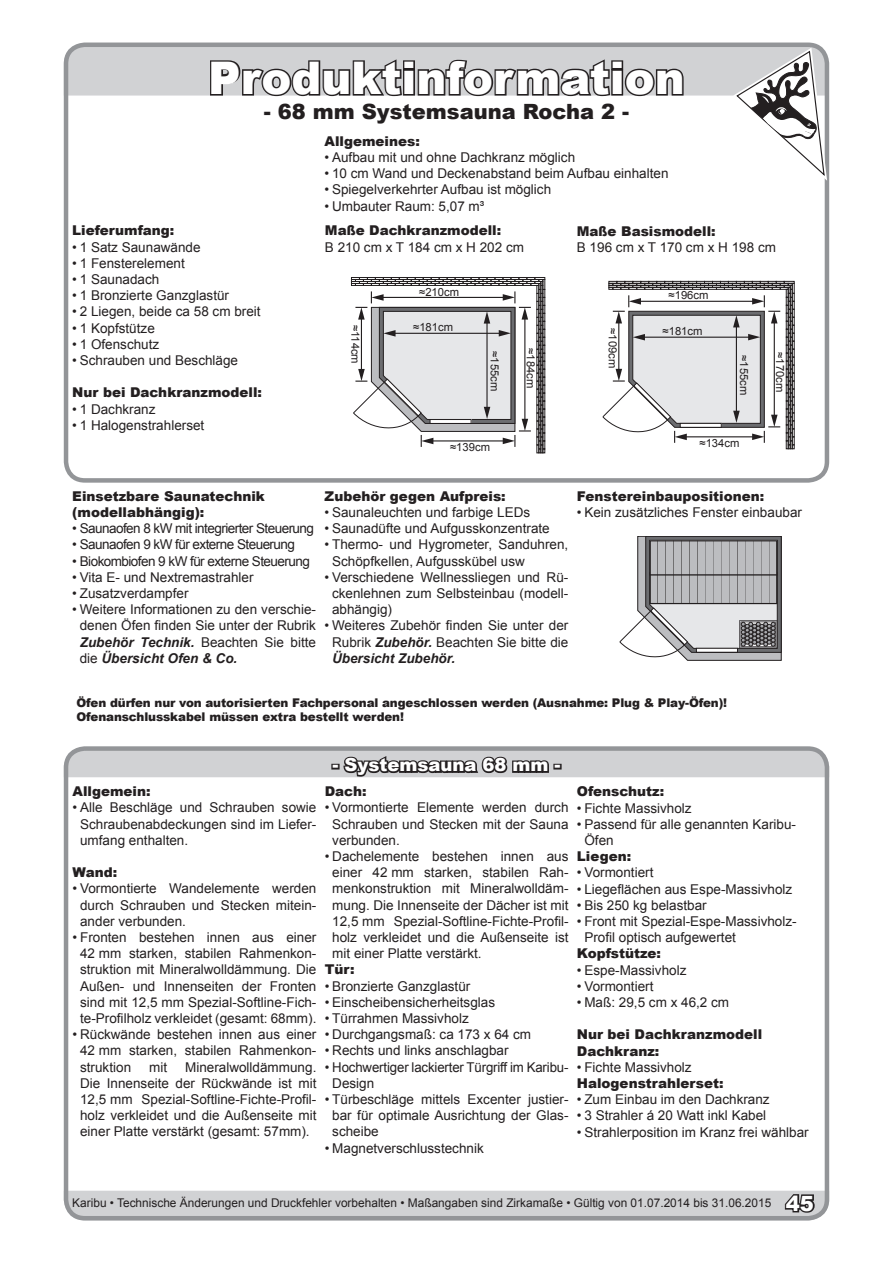
<style>
.page{position:relative;width:893px;height:1263px;background:#fff}
.page>*{position:absolute;margin:0;border:0;box-sizing:border-box;transform-origin:0 0}
.t1{font:900 45px "Arial";color:#fff}
.Ü2{font:900 21px "Arial";color:#231f20}
.t2{font:900 18px "Arial";color:#fff}
.normaler_Text{font:13.5px/16.2px "Arial";color:#231f20;text-align:justify}
.Ü3{font:900 13.5px/16.2px "Arial";color:#231f20}
.normaler_Text-2{font:13.5px "Arial";letter-spacing:-.04em;color:#231f20}
.normaler_Text-3{font:900 13.5px "Arial";color:#231f20}
.normaler_Text_fett{font:900 12px "Arial";letter-spacing:-.01em;color:#231f20}
.Ü1{font:12px "Arial";color:#231f20}
.t3{font:11.25px "Arial";color:#231f20}
.s1{font-weight:700;font-style:italic}
.s2{font-weight:900;font-size:21px;color:#fff}
</style>
<div class="page">
<div style="left:64px;top:43px;width:765px;height:440px;border:4px solid #939598;border-radius:19px"></div>
<svg style="left:64px;top:44px;width:766px;height:143px"></svg>
<svg style="left:64px;top:1191px;width:765px;height:29px;background:#c5c6c8"></svg>
<svg style="left:602px;top:281px;width:192px;height:168px"></svg>
<hr style="left:680px;top:423px;width:41px;height:4px;background:#fff">
<div style="left:680px;top:423px;width:42px;height:5px;border:1px solid #231f20"></div>
<svg style="left:351px;top:277px;width:194px;height:176px"></svg>
<hr style="left:430px;top:419px;width:41px;height:4px;background:#fff">
<div style="left:430px;top:419px;width:41px;height:5px;border:1px solid #231f20"></div>
<svg style="left:620px;top:536px;width:161px;height:125px"></svg>
<div style="left:696px;top:648px;width:42px;height:4px;border:1px solid #231f20"></div>
<svg style="left:64px;top:747px;width:765px;height:32px;background:#b9babc"></svg>
<div style="left:553px;top:764px;width:9px;height:5px;border:3px solid #231f20"></div>
<h1 class="t1" style="left:208px;top:45px;width:478px">Produktinformation</h1>
<p class="Ü2" style="left:264px;top:96px;width:367px">- 68 mm Systemsauna Rocha 2 -</p>
<p class="Ü3" style="left:72px;top:222px;width:104px">Lieferumfang:</p>
<p class="normaler_Text" style="left:72px;top:239px;width:130px">• 1 Satz Saunawände</p>
<p class="normaler_Text" style="left:72px;top:255px;width:114px">• 1 Fensterelement</p>
<p class="normaler_Text" style="left:72px;top:271px;width:89px">• 1 Saunadach</p>
<p class="normaler_Text" style="left:72px;top:288px;width:158px">• 1 Bronzierte Ganzglastür</p>
<p class="normaler_Text" style="left:72px;top:304px;width:190px">• 2 Liegen, beide ca 58 cm breit</p>
<p class="normaler_Text" style="left:72px;top:320px;width:84px">• 1 Kopfstütze</p>
<p class="normaler_Text" style="left:72px;top:336px;width:89px">• 1 Ofenschutz</p>
<p class="normaler_Text" style="left:72px;top:352px;width:167px">• Schrauben und Beschläge</p>
<p class="Ü3" style="left:72px;top:384px;width:191px">Nur bei Dachkranzmodell:</p>
<p class="normaler_Text" style="left:72px;top:401px;width:85px">• 1 Dachkranz</p>
<p class="normaler_Text" style="left:72px;top:417px;width:134px">• 1 Halogenstrahlerset</p>
<p class="Ü3" style="left:325px;top:132px;width:97px">Allgemeines:</p>
<p class="normaler_Text" style="left:325px;top:149px;width:252px">• Aufbau mit und ohne Dachkranz möglich</p>
<p class="normaler_Text" style="left:325px;top:165px;width:345px">• 10 cm Wand und Deckenabstand beim Aufbau einhalten</p>
<p class="normaler_Text" style="left:325px;top:182px;width:228px">• Spiegelverkehrter Aufbau ist möglich</p>
<p class="normaler_Text" style="left:325px;top:198px;width:161px">• Umbauter Raum: 5,07 m³</p>
<p class="Ü3" style="left:325px;top:222px;width:178px">Maße Dachkranzmodell:</p>
<p class="normaler_Text" style="left:325px;top:239px;width:201px">B 210 cm x T 184 cm x H 202 cm</p>
<p class="t3" style="left:419px;top:284px;width:41px">≈210cm</p>
<p class="Ü3" style="left:577px;top:222px;width:140px">Maße Basismodell:</p>
<p class="normaler_Text" style="left:577px;top:239px;width:201px">B 196 cm x T 170 cm x H 198 cm</p>
<p class="t3" style="left:669px;top:288px;width:41px">≈196cm</p>
<p class="t3" style="left:363px;top:325px;width:41px;rotate:90deg">≈114cm</p>
<p class="t3" style="left:413px;top:320px;width:41px">≈181cm</p>
<p class="t3" style="left:502px;top:351px;width:41px;rotate:90deg">≈155cm</p>
<p class="t3" style="left:538px;top:348px;width:41px;rotate:90deg">≈184cm</p>
<p class="t3" style="left:620px;top:328px;width:41px;rotate:90deg">≈109cm</p>
<p class="t3" style="left:663px;top:324px;width:41px">≈181cm</p>
<p class="t3" style="left:752px;top:355px;width:41px;rotate:90deg">≈155cm</p>
<p class="t3" style="left:787px;top:352px;width:41px;rotate:90deg">≈170cm</p>
<p class="t3" style="left:450px;top:440px;width:41px">≈139cm</p>
<p class="t3" style="left:699px;top:436px;width:41px">≈134cm</p>
<p class="Ü3" style="left:72px;top:487px;width:194px">Einsetzbare Saunatechnik (modellabhängig):</p>
<p class="normaler_Text-2" style="left:72px;top:520px;width:243px">• Saunaofen 8 kW mit integrierter Steuerung</p>
<p class="normaler_Text-2" style="left:72px;top:536px;width:224px">• Saunaofen 9 kW für externe Steuerung</p>
<p class="normaler_Text-2" style="left:72px;top:552px;width:239px">• Biokombiofen 9 kW für externe Steuerung</p>
<p class="normaler_Text" style="left:72px;top:569px;width:183px">• Vita E- und Nextremastrahler</p>
<p class="normaler_Text" style="left:72px;top:585px;width:118px">• Zusatzverdampfer</p>
<p class="normaler_Text" style="left:80px;top:601px;width:238px;text-indent:-8px">• Weitere Informationen zu den verschie&shy;denen Öfen finden Sie unter der Rubrik <span class="s1">Zubehör Technik.</span> Beachten Sie bitte die <span class="s1">Übersicht Ofen &amp; Co.</span></p>
<p class="Ü3" style="left:325px;top:487px;width:183px">Zubehör gegen Aufpreis:</p>
<p class="normaler_Text" style="left:325px;top:504px;width:207px">• Saunaleuchten und farbige LEDs</p>
<p class="normaler_Text" style="left:325px;top:520px;width:227px">• Saunadüfte und Aufgusskonzentrate</p>
<p class="normaler_Text" style="left:332px;top:537px;width:238px;text-indent:-8px">• Thermo- und Hygrometer, Sanduhren,<br>Schöpfkellen, Aufgusskübel usw</p>
<p class="normaler_Text" style="left:332px;top:569px;width:238px;text-indent:-8px">• Verschiedene Wellnessliegen und Rü&shy;ckenlehnen zum Selbsteinbau (modell&shy;abhängig)</p>
<p class="normaler_Text" style="left:332px;top:618px;width:238px;text-indent:-8px">• Weiteres Zubehör finden Sie unter der Rubrik <span class="s1">Zubehör.</span> Beachten Sie bitte die <span class="s1">Übersicht Zubehör.</span></p>
<p class="normaler_Text_fett" style="left:77px;top:694px;width:652px">Öfen dürfen nur von autorisierten Fachpersonal angeschlossen werden (Ausnahme: Plug &amp; Play-Öfen)!</p>
<p class="normaler_Text_fett" style="left:77px;top:708px;width:329px">Ofenanschlusskabel müssen extra bestellt werden!</p>
<p class="normaler_Text-3" style="left:577px;top:487px;width:189px">Fenstereinbaupositionen:</p>
<p class="normaler_Text" style="left:577px;top:505px;width:227px">• Kein zusätzliches Fenster einbaubar</p>
<p class="Ü3" style="left:73px;top:783px;width:80px">Allgemein:</p>
<p class="normaler_Text" style="left:80px;top:799px;width:238px;text-indent:-8px">• Alle Beschläge und Schrauben sowie Schraubenabdeckungen sind im Liefer&shy;umfang enthalten.</p>
<p class="Ü3" style="left:73px;top:864px;width:46px">Wand:</p>
<p class="normaler_Text" style="left:80px;top:880px;width:238px;text-indent:-8px">• Vormontierte Wandelemente werden durch Schrauben und Stecken mitein&shy;ander verbunden.</p>
<p class="normaler_Text" style="left:73px;top:929px;width:245px;text-align:center">• Fronten bestehen innen aus einer 42 mm starken, stabilen Rahmenkon&shy;struktion mit Mineralwolldämmung. Die Außen- und Innenseiten der Fronten sind mit 12,5 mm Spezial-Softline-Fich&shy;te-Profilholz verkleidet (gesamt: 68mm).</p>
<p class="normaler_Text" style="left:80px;top:1026px;width:238px;text-indent:-8px">• Rückwände bestehen innen aus einer 42 mm starken, stabilen Rahmenkon&shy;struktion</p>
<p class="normaler_Text" style="left:80px;top:1059px;width:238px;text-indent:105px">Mineralwolldämmung.<br>Die Innenseite der Rückwände ist mit 12,5 mm Spezial-Softline-Fichte-Profil&shy;holz verkleidet und die Außenseite mit einer Platte verstärkt (gesamt: 57mm).</p>
<p class="normaler_Text" style="left:149px;top:1059px;width:19px">mit</p>
<h3 class="t2" style="left:332px;top:752px;width:229px">- Systemsauna 68 mm -</h3>
<p class="Ü3" style="left:325px;top:783px;width:43px">Dach:</p>
<p class="normaler_Text" style="left:332px;top:799px;width:238px;text-indent:-8px">• Vormontierte Elemente werden durch Schrauben und Stecken mit der Sauna verbunden.</p>
<p class="normaler_Text" style="left:332px;top:848px;width:238px;text-indent:-8px">• Dachelemente bestehen innen aus einer 42 mm starken, stabilen Rah&shy;menkonstruktion mit Mineralwolldäm&shy;mung. Die Innenseite der Dächer ist mit 12,5 mm Spezial-Softline-Fichte-Profil&shy;holz verkleidet und die Außenseite ist mit einer Platte verstärkt.</p>
<p class="Ü3" style="left:325px;top:961px;width:31px">Tür:</p>
<p class="normaler_Text" style="left:325px;top:978px;width:147px">• Bronzierte Ganzglastür</p>
<p class="normaler_Text" style="left:325px;top:994px;width:172px">• Einscheibensicherheitsglas</p>
<p class="normaler_Text" style="left:325px;top:1010px;width:146px">• Türrahmen Massivholz</p>
<p class="normaler_Text" style="left:325px;top:1026px;width:208px">• Durchgangsmaß: ca 173 x 64 cm</p>
<p class="normaler_Text" style="left:325px;top:1042px;width:185px">• Rechts und links anschlagbar</p>
<p class="normaler_Text" style="left:332px;top:1059px;width:238px;text-indent:-8px">• Hochwertiger lackierter Türgriff im Karibu-<br>Design</p>
<p class="normaler_Text" style="left:332px;top:1091px;width:238px;text-indent:-8px">• Türbeschläge mittels Excenter justier&shy;bar für optimale Ausrichtung der Glas&shy;scheibe</p>
<p class="normaler_Text" style="left:325px;top:1140px;width:161px">• Magnetverschlusstechnik</p>
<p class="Ü3" style="left:577px;top:783px;width:89px">Ofenschutz:</p>
<p class="normaler_Text" style="left:577px;top:800px;width:116px">• Fichte Massivholz</p>
<p class="normaler_Text" style="left:584px;top:816px;width:213px;text-indent:-8px">• Passend für alle genannten Karibu-<br>Öfen</p>
<p class="Ü3" style="left:577px;top:848px;width:56px">Liegen:</p>
<p class="normaler_Text" style="left:577px;top:865px;width:78px">• Vormontiert</p>
<p class="normaler_Text" style="left:577px;top:881px;width:217px">• Liegeflächen aus Espe-Massivholz</p>
<p class="normaler_Text" style="left:577px;top:897px;width:131px">• Bis 250 kg belastbar</p>
<p class="normaler_Text" style="left:584px;top:913px;width:214px;text-indent:-8px">• Front mit Spezial-Espe-Massivholz-<br>Profil optisch aufgewertet</p>
<p class="Ü3" style="left:577px;top:945px;width:86px">Kopfstütze:</p>
<p class="normaler_Text" style="left:577px;top:962px;width:111px">• Espe-Massivholz</p>
<p class="normaler_Text" style="left:577px;top:978px;width:78px">• Vormontiert</p>
<p class="normaler_Text" style="left:577px;top:994px;width:154px">• Maß: 29,5 cm x 46,2 cm</p>
<p class="Ü3" style="left:577px;top:1026px;width:187px">Nur bei Dachkranzmodell<br>Dachkranz:</p>
<p class="normaler_Text" style="left:577px;top:1059px;width:116px">• Fichte Massivholz</p>
<p class="Ü3" style="left:577px;top:1075px;width:148px">Halogenstrahlerset:</p>
<p class="normaler_Text" style="left:577px;top:1091px;width:194px">• Zum Einbau im den Dachkranz</p>
<p class="normaler_Text" style="left:577px;top:1108px;width:191px">• 3 Strahler á 20 Watt inkl Kabel</p>
<p class="normaler_Text" style="left:577px;top:1124px;width:233px">• Strahlerposition im Kranz frei wählbar</p>
<p class="Ü1" style="left:72px;top:1195px;width:743px">Karibu • Technische Änderungen und Druckfehler vorbehalten • Maßangaben sind Zirkamaße • Gültig von 01.07.2014 bis 31.06.2015 <span class="s2">45</span></p>
</div>
